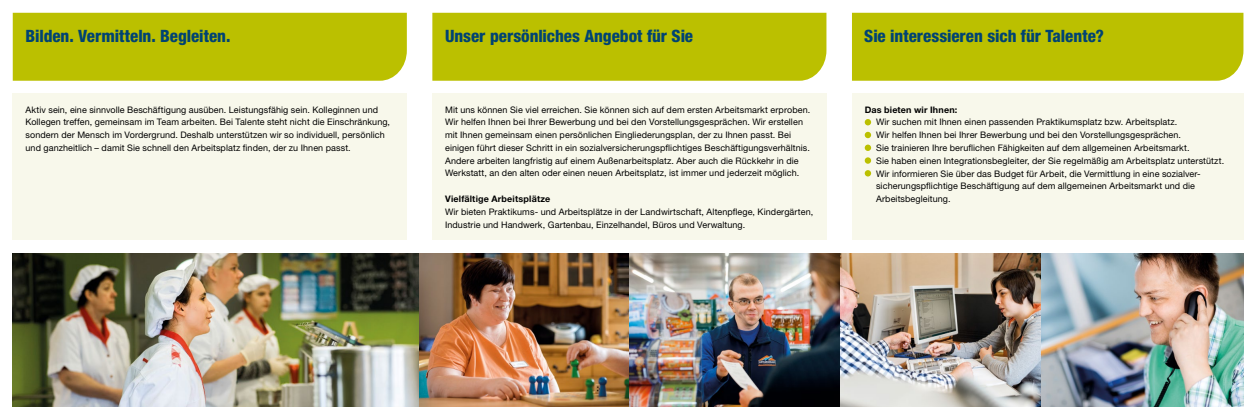
<style>
.page{position:relative;width:1256px;height:420px;background:#fff}
.page>*{position:absolute;margin:0;border:0;box-sizing:border-box;transform-origin:0 0}
.t1{font:800 condensed 17px "Helvetica Neue LT Std";color:#004372}
.t2{font:9px/12.8px "Helvetica Neue LT Std";letter-spacing:.01em;color:#000}
.t3{font:700 9px "Helvetica Neue LT Std";letter-spacing:.02em;color:#000}
</style>
<div class="page">
<img style="left:12px;top:12px;width:1232px;height:395px">
<h1 class="t1" style="left:26px;top:26px;width:206px">Bilden. Vermitteln. Begleiten.</h1>
<h1 class="t1" style="left:445px;top:26px;width:250px">Unser persönliches Angebot für Sie</h1>
<p class="t2" style="left:26px;top:103px;width:366px">Aktiv sein, eine sinnvolle Beschäftigung ausüben. Leistungsfähig sein. Kolleginnen und Kollegen treffen, gemeinsam im Team arbeiten. Bei Talente steht nicht die Einschränkung, sondern der Mensch im Vordergrund. Deshalb unterstützen wir so individuell, persönlich und ganzheitlich – damit Sie schnell den Arbeitsplatz finden, der zu Ihnen passt.</p>
<p class="t2" style="left:445px;top:103px;width:367px">Mit uns können Sie viel erreichen. Sie können sich auf dem ersten Arbeitsmarkt erproben.<br>Wir helfen Ihnen bei Ihrer Bewerbung und bei den Vorstellungsgesprächen. Wir erstellen mit Ihnen gemeinsam einen persönlichen Eingliederungsplan, der zu Ihnen passt. Bei einigen führt dieser Schritt in ein sozialversicherungspflichtiges Beschäftigungsverhältnis.<br>Andere arbeiten langfristig auf einem Außenarbeitsplatz. Aber auch die Rückkehr in die Werkstatt, an den alten oder einen neuen Arbeitsplatz, ist immer und jederzeit möglich.</p>
<p class="t3" style="left:445px;top:193px;width:107px">Vielfältige Arbeitsplätze</p>
<p class="t2" style="left:445px;top:205px;width:370px">Wir bieten Praktikums- und Arbeitsplätze in der Landwirtschaft, Altenpflege, Kindergärten,<br>Industrie und Handwerk, Gartenbau, Einzelhandel, Büros und Verwaltung.</p>
<h1 class="t1" style="left:864px;top:26px;width:241px">Sie interessieren sich für Talente?</h1>
<p class="t3" style="left:865px;top:104px;width:94px">Das bieten wir Ihnen:</p>
<p class="t2" style="left:876px;top:116px;width:350px">Wir suchen mit Ihnen einen passenden Praktikumsplatz bzw. Arbeitsplatz.<br>Wir helfen Ihnen bei Ihrer Bewerbung und bei den Vorstellungsgesprächen.<br>Sie trainieren Ihre beruflichen Fähigkeiten auf dem allgemeinen Arbeitsmarkt.<br>Sie haben einen Integrationsbegleiter, der Sie regelmäßig am Arbeitsplatz unterstützt.<br>Wir informieren Sie über das Budget für Arbeit, die Vermittlung in eine sozialver&shy;sicherungspflichtige Beschäftigung auf dem allgemeinen Arbeitsmarkt und die Arbeitsbegleitung.</p>
</div>
